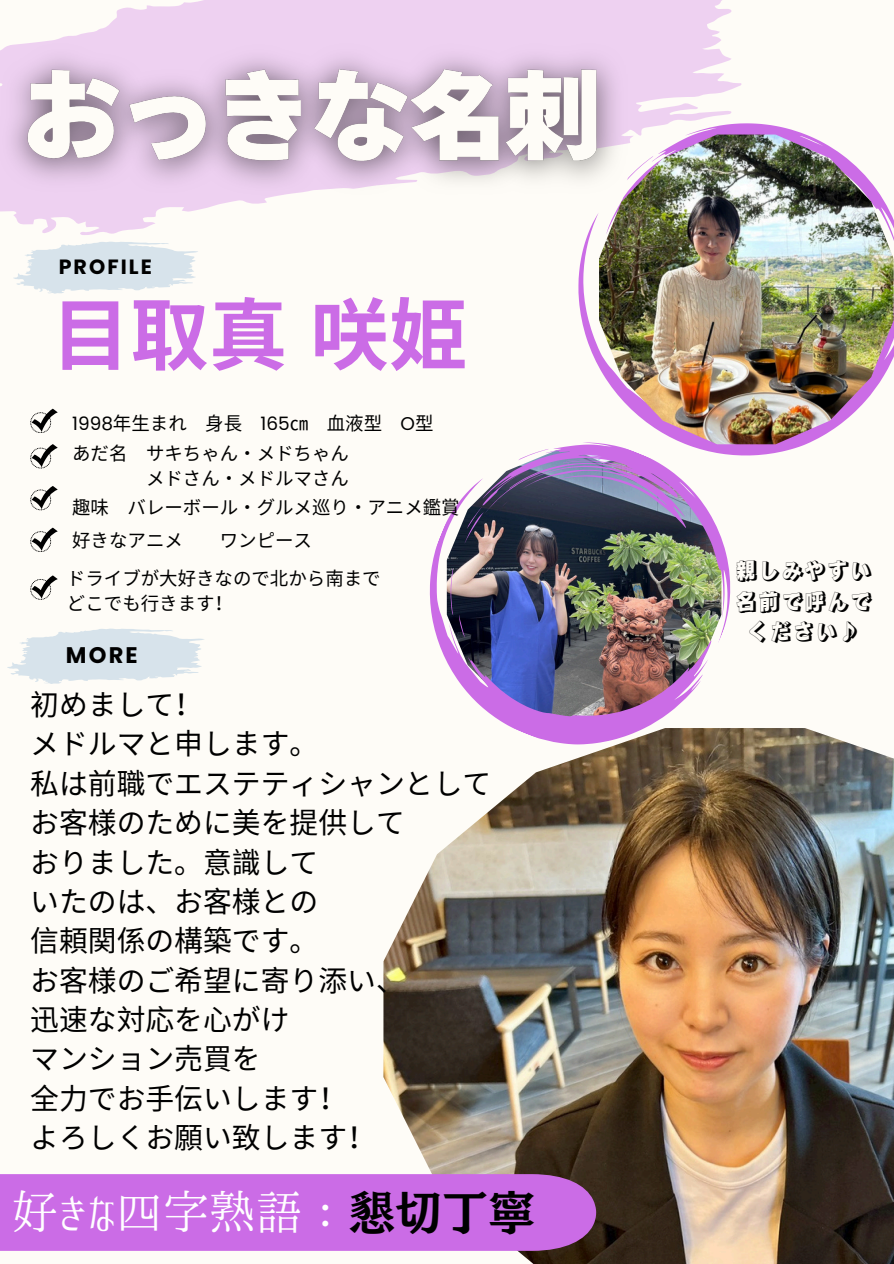
<style>
.page{position:relative;width:894px;height:1264px;background:#fff}
.page>*{position:absolute;margin:0;border:0;box-sizing:border-box;transform-origin:0 0}
.t1{font:700 78.75px "Noto Sans CJ Ksc";color:#cb6ce6}
.t2{font:46.5px "Koku Mincho Regular";color:#fff}
.t3{font:28.8px/39.3px "Noto Sans CJ Ksc";color:#000}
.t4{font:22.95px "Rampart One";color:#000}
.t5{font:700 22.5px "Poppins";color:#000}
.t6{font:700 20.55px "Poppins";letter-spacing:.1em;color:#000}
.t7{font:18.45px "Noto Sans CJ Ksc";color:#000}
.s1{font-family:"Poppins"}
.s2{font-family:"Canva Mode Min A Std B";color:#000}
</style>
<div class="page">
<div style="left:0;top:0;width:893px;height:1263px;background:#fefcf7"></div>
<svg style="left:13px;top:241px;width:185px;height:53px"></svg>
<img style="left:383px;top:728px;width:510px;height:535px">
<svg style="left:30px;top:408px;width:28px;height:25px"></svg>
<svg style="left:7px;top:628px;width:197px;height:56px"></svg>
<svg style="left:578px;top:239px;width:228px;height:215px"></svg>
<svg style="left:745px;top:123px;width:59px;height:11px"></svg>
<img style="left:599px;top:134px;width:294px;height:310px">
<svg style="left:0;top:0;width:745px;height:239px"></svg>
<div style="left:0;top:1174px;width:596px;height:76px;background:#cb6ce6"></div>
<svg style="left:383px;top:496px;width:357px;height:291px"></svg>
<img style="left:465px;top:405px;width:308px;height:238px">
<svg style="left:436px;top:568px;width:36px;height:70px"></svg>
<img style="left:464px;top:437px;width:233px;height:114px">
<svg style="left:707px;top:614px;width:6px;height:10px"></svg>
<svg style="left:30px;top:575px;width:28px;height:24px"></svg>
<svg style="left:30px;top:444px;width:28px;height:24px"></svg>
<svg style="left:30px;top:486px;width:28px;height:24px"></svg>
<svg style="left:30px;top:527px;width:28px;height:25px"></svg>
<img style="left:0;top:32px;width:638px;height:175px">
<p class="t6" style="left:59px;top:252px;width:95px">PROFILE</p>
<p class="t1" style="left:51px;top:272px;width:418px">目取真咲姫</p>
<p class="t7" style="left:72px;top:408px;width:363px"><span class="s1">1998</span>年生まれ 身長 <span class="s1">165</span>㎝ 血液型 <span class="s1">O</span>型</p>
<p class="t7" style="left:72px;top:438px;width:278px">あだ名 サキちゃん・メドちゃん</p>
<p class="t7" style="left:146px;top:463px;width:204px">メドさん・メドルマさん</p>
<p class="t7" style="left:72px;top:492px;width:389px">趣味 バレーボール・グルメ巡り・アニメ鑑賞</p>
<h2 class="t7" style="left:72px;top:526px;width:112px">好きなアニメ</h2>
<h2 class="t7" style="left:220px;top:526px;width:94px">ワンピース</h2>
<p class="t7" style="left:67px;top:563px;width:315px">ドライブが大好きなので北から南まで</p>
<p class="t7" style="left:67px;top:588px;width:167px">どこでも行きます！</p>
<p class="t5" style="left:66px;top:640px;width:74px">MORE</p>
<p class="t3" style="left:30px;top:683px;width:462px">初めまして！<br>メドルマと申します。<br>私は前職でエステティシャンとしてお客様のために美を提供して<br>おりました。意識して<br>いたのは、お客様との<br>信頼関係の構築です。<br>お客様のご希望に寄り添い、<br>迅速な対応を心がけ<br>マンション売買を<br>全力でお手伝いします！<br>よろしくお願い致します！</p>
<p class="t2" style="left:12px;top:1187px;width:524px">好きな四字熟語：<span class="s2">懇切丁寧</span></p>
<p class="t4" style="left:735px;top:552px;width:139px">親しみやすい</p>
<p class="t4" style="left:735px;top:583px;width:139px">名前で呼んで</p>
<p class="t4" style="left:746px;top:613px;width:116px">ください♪</p>
</div>
